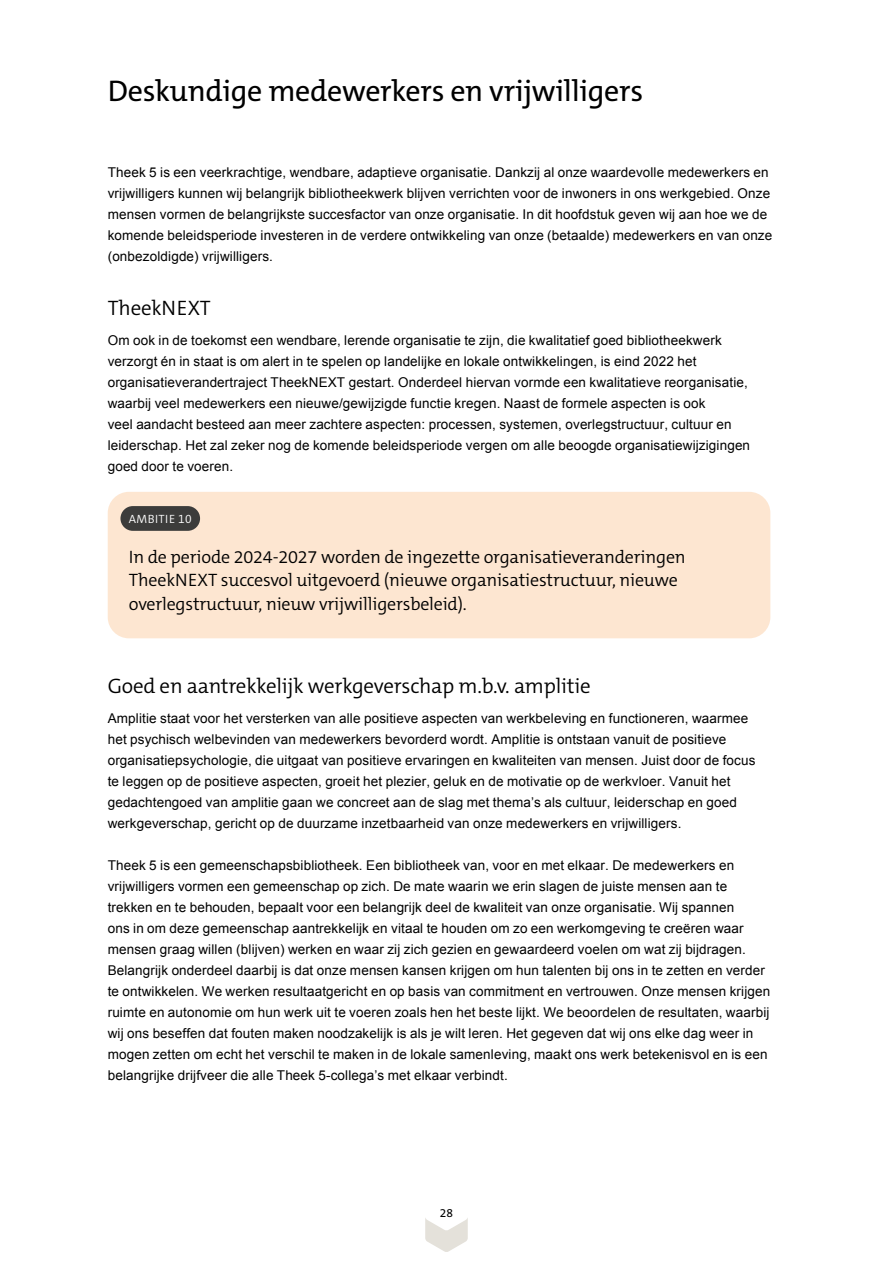
<style>
.page{position:relative;width:893px;height:1263px;background:#fff}
.page>*{position:absolute;margin:0;border:0;box-sizing:border-box;transform-origin:0 0}
.t1{font:30px "The Mix C5 s";letter-spacing:-.01em;color:#000}
.t2{font:300 21px "The Mix C5 s";letter-spacing:-.01em;color:#000}
.t3{font:300 18px/23.4px "The Mix C5 s";letter-spacing:-.01em;color:#000}
.t4{font:13.5px/21px "Arial";letter-spacing:.01em;color:#000}
.t5{font:300 12px "The Mix C5 s";letter-spacing:.035em;color:#fff}
.t6{font:12px "The Mix C5 s";color:#000}
</style>
<div class="page">
<svg style="left:425px;top:1218px;width:43px;height:34px"></svg>
<div style="left:108px;top:492px;width:662px;height:146px;background:#fde6d1;border-radius:21px"></div>
<div style="left:120px;top:506px;width:80px;height:25px;background:#3c3c3b;border-radius:12px"></div>
<h1 class="t1" style="left:108px;top:72px;width:537px">Deskundige medewerkers en vrijwilligers</h1>
<p class="t4" style="left:108px;top:162px;width:666px">Theek 5 is een veerkrachtige, wendbare, adaptieve organisatie. Dankzij al onze waardevolle medewerkers en vrijwilligers kunnen wij belangrijk bibliotheekwerk blijven verrichten voor de inwoners in ons werkgebied. Onze mensen vormen de belangrijkste succesfactor van onze organisatie. In dit hoofdstuk geven wij aan hoe we de komende beleidsperiode investeren in de verdere ontwikkeling van onze (betaalde) medewerkers en van onze (onbezoldigde) vrijwilligers.</p>
<h2 class="t2" style="left:108px;top:294px;width:105px">TheekNEXT</h2>
<p class="t4" style="left:108px;top:330px;width:644px">Om ook in de toekomst een wendbare, lerende organisatie te zijn, die kwalitatief goed bibliotheekwerk verzorgt én in staat is om alert in te spelen op landelijke en lokale ontwikkelingen, is eind 2022 het organisatieverandertraject TheekNEXT gestart. Onderdeel hiervan vormde een kwalitatieve reorganisatie, waarbij veel medewerkers een nieuwe/gewijzigde functie kregen. Naast de formele aspecten is ook<br>veel aandacht besteed aan meer zachtere aspecten: processen, systemen, overlegstructuur, cultuur en leiderschap. Het zal zeker nog de komende beleidsperiode vergen om alle beoogde organisatiewijzigingen goed door te voeren.</p>
<p class="t5" style="left:129px;top:511px;width:64px">AMBITIE 10</p>
<h3 class="t3" style="left:129px;top:545px;width:558px">In de periode 2024-2027 worden de ingezette organisatieveranderingen<br>TheekNEXT succesvol uitgevoerd (nieuwe organisatiestructuur, nieuwe overlegstructuur, nieuw vrijwilligersbeleid).</h3>
<h2 class="t2" style="left:108px;top:672px;width:484px">Goed en aantrekkelijk werkgeverschap m.b.v. amplitie</h2>
<p class="t4" style="left:108px;top:708px;width:649px">Amplitie staat voor het versterken van alle positieve aspecten van werkbeleving en functioneren, waarmee het psychisch welbevinden van medewerkers bevorderd wordt. Amplitie is ontstaan vanuit de positieve organisatiepsychologie, die uitgaat van positieve ervaringen en kwaliteiten van mensen. Juist door de focus te leggen op de positieve aspecten, groeit het plezier, geluk en de motivatie op de werkvloer. Vanuit het gedachtengoed van amplitie gaan we concreet aan de slag met thema’s als cultuur, leiderschap en goed werkgeverschap, gericht op de duurzame inzetbaarheid van onze medewerkers en vrijwilligers.</p>
<p class="t4" style="left:108px;top:855px;width:664px">Theek 5 is een gemeenschapsbibliotheek. Een bibliotheek van, voor en met elkaar. De medewerkers en vrijwilligers vormen een gemeenschap op zich. De mate waarin we erin slagen de juiste mensen aan te trekken en te behouden, bepaalt voor een belangrijk deel de kwaliteit van onze organisatie. Wij spannen<br>ons in om deze gemeenschap aantrekkelijk en vitaal te houden om zo een werkomgeving te creëren waar mensen graag willen (blijven) werken en waar zij zich gezien en gewaardeerd voelen om wat zij bijdragen.<br>Belangrijk onderdeel daarbij is dat onze mensen kansen krijgen om hun talenten bij ons in te zetten en verder te ontwikkelen. We werken resultaatgericht en op basis van commitment en vertrouwen. Onze mensen krijgen ruimte en autonomie om hun werk uit te voeren zoals hen het beste lijkt. We beoordelen de resultaten, waarbij wij ons beseffen dat fouten maken noodzakelijk is als je wilt leren. Het gegeven dat wij ons elke dag weer in mogen zetten om echt het verschil te maken in de lokale samenleving, maakt ons werk betekenisvol en is een belangrijke drijfveer die alle Theek 5-collega’s met elkaar verbindt.</p>
<p class="t6" style="left:440px;top:1205px;width:15px">28</p>
</div>
